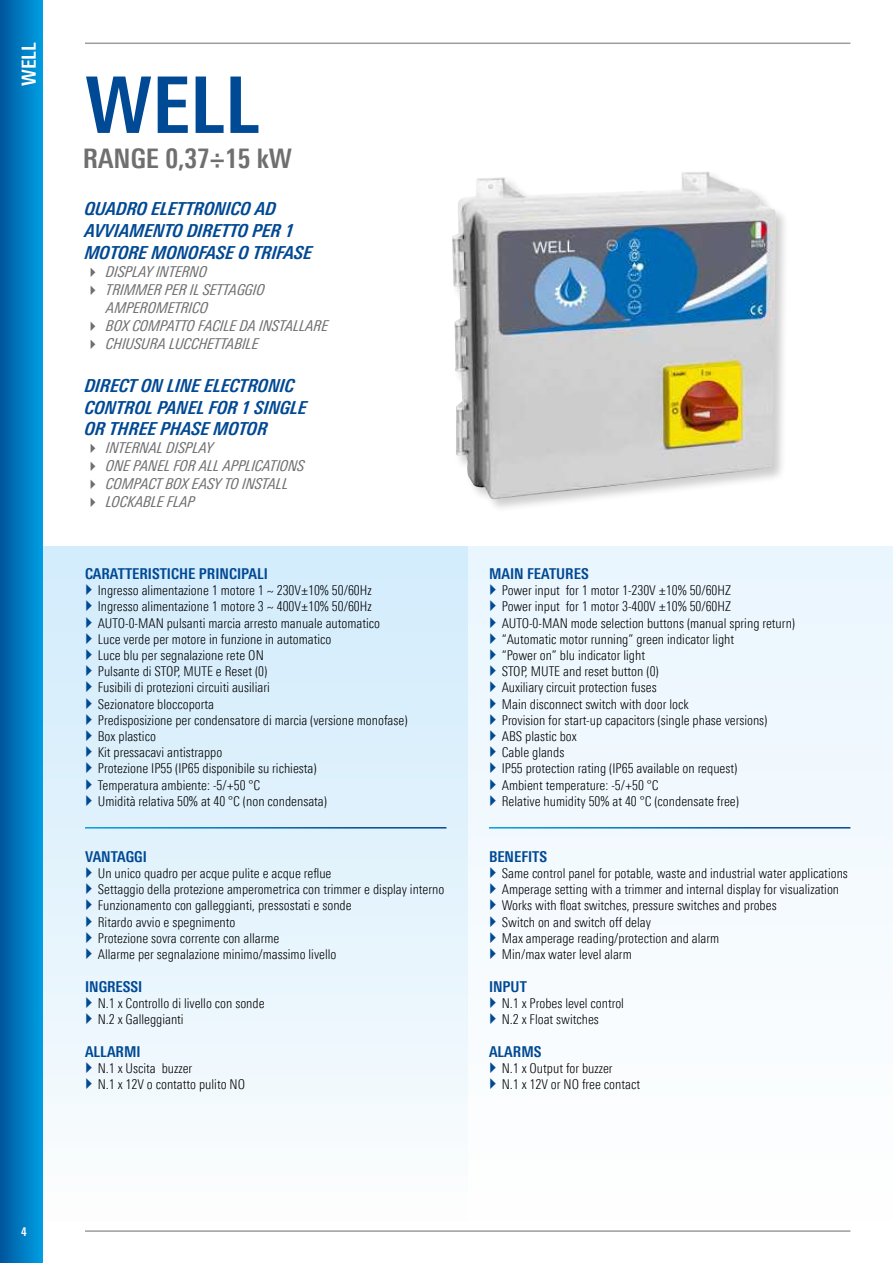
<style>
.page{position:relative;width:893px;height:1263px;background:#fff}
.page>*{position:absolute;margin:0;border:0;box-sizing:border-box;transform-origin:0 0}
.t1{font:700 condensed 78px "Univers Next Pro";color:#004994}
.t2{font:700 condensed 27px "Univers Next Pro";color:#706f6f}
.t3{font:700 condensed 19.5px "Univers Next Pro";color:#fff}
.t4{font:italic 700 condensed 18px/21.6px "Univers Next Pro";color:#004994}
.t5{font:italic condensed 15px/18px "Univers Next Pro";letter-spacing:-.01em;color:#706f6f}
.t6{font:700 condensed 15px "Univers Next Pro";color:#004994}
.t7{font:300 condensed 13.5px/16.2px "Univers Next Pro";color:#000}
.t8{font:700 condensed 12px "Univers Next Pro";color:#fff}
</style>
<div class="page">
<div style="left:43px;top:546px;width:850px;height:674px;background:#f4fafe"></div>
<div style="left:43px;top:546px;width:425px;height:674px;background:linear-gradient(to bottom,#d0ebfc,#fafcfd)"></div>
<div style="left:0;top:0;width:43px;height:1263px;background:linear-gradient(to right,#00559d,#009fe4)"></div>
<hr style="left:85px;top:43px;width:765px;height:1px;background:#9d9d9c">
<hr style="left:85px;top:1230px;width:765px;height:2px;background:#9d9d9c">
<div style="left:450px;top:169px;width:340px;height:344px;background:#000;opacity:.2"></div>
<img style="left:452px;top:172px;width:250px;height:306px">
<hr style="left:85px;top:827px;width:361px;height:1px;background:#fff">
<hr style="left:489px;top:827px;width:361px;height:1px;background:#fff">
<svg style="left:86px;top:584px;width:6px;height:43px"></svg>
<svg style="left:86px;top:633px;width:6px;height:75px"></svg>
<svg style="left:86px;top:714px;width:6px;height:75px"></svg>
<svg style="left:86px;top:795px;width:6px;height:11px"></svg>
<svg style="left:86px;top:867px;width:6px;height:59px"></svg>
<svg style="left:86px;top:932px;width:6px;height:27px"></svg>
<svg style="left:86px;top:997px;width:6px;height:27px"></svg>
<svg style="left:86px;top:1062px;width:6px;height:27px"></svg>
<h3 class="t3" style="left:17px;top:86px;width:45px;rotate:-90deg">WELL</h3>
<h1 class="t1" style="left:85px;top:59px;width:176px">WELL</h1>
<h2 class="t2" style="left:83px;top:143px;width:211px">RANGE 0,37÷15 kW</h2>
<h3 class="t4" style="left:85px;top:198px;width:229px">QUADRO ELETTRONICO AD<br>AVVIAMENTO DIRETTO PER 1<br>MOTORE MONOFASE O TRIFASE</h3>
<p class="t5" style="left:106px;top:262px;width:224px">DISPLAY INTERNO<br>TRIMMER PER IL SETTAGGIO<br>AMPEROMETRICO<br>BOX COMPATTO FACILE DA INSTALLARE<br>CHIUSURA LUCCHETTABILE</p>
<h3 class="t4" style="left:85px;top:375px;width:224px">DIRECT ON LINE ELECTRONIC<br>CONTROL PANEL FOR 1 SINGLE<br>OR THREE PHASE MOTOR</h3>
<p class="t5" style="left:106px;top:439px;width:200px">INTERNAL DISPLAY<br>ONE PANEL FOR ALL APPLICATIONS<br>COMPACT BOX EASY TO INSTALL<br>LOCKABLE FLAP</p>
<p class="t6" style="left:85px;top:565px;width:184px">CARATTERISTICHE PRINCIPALI</p>
<p class="t7" style="left:98px;top:582px;width:311px">Ingresso alimentazione 1 motore 1 ~ 230V±10% 50/60Hz Ingresso alimentazione 1 motore 3 ~ 400V±10% 50/60Hz AUTO-0-MAN pulsanti marcia arresto manuale automatico<br>Luce verde per motore in funzione in automatico<br>Luce blu per segnalazione rete ON<br>Pulsante di STOP, MUTE e Reset (0)<br>Fusibili di protezioni circuiti ausiliari<br>Sezionatore bloccoporta<br>Predisposizione per condensatore di marcia (versione monofase)<br>Box plastico<br>Kit pressacavi antistrappo<br>Protezione IP55 (IP65 disponibile su richiesta)<br>Temperatura ambiente: -5/+50 °C<br>Umidità relativa 50% at 40 °C (non condensata)</p>
<p class="t6" style="left:85px;top:847px;width:63px">VANTAGGI</p>
<p class="t7" style="left:98px;top:865px;width:348px">Un unico quadro per acque pulite e acque reflue<br>Settaggio della protezione amperometrica con trimmer e display interno Funzionamento con galleggianti, pressostati e sonde<br>Ritardo avvio e spegnimento<br>Protezione sovra corrente con allarme<br>Allarme per segnalazione minimo/massimo livello</p>
<p class="t6" style="left:85px;top:978px;width:59px">INGRESSI</p>
<p class="t7" style="left:98px;top:995px;width:168px">N.1 x Controllo di livello con sonde<br>N.2 x Galleggianti</p>
<p class="t6" style="left:85px;top:1043px;width:57px">ALLARMI</p>
<p class="t7" style="left:98px;top:1060px;width:149px">N.1 x Uscita buzzer<br>N.1 x 12V o contatto pulito NO</p>
<p class="t6" style="left:489px;top:565px;width:101px">MAIN FEATURES</p>
<p class="t7" style="left:502px;top:582px;width:295px">Power input for 1 motor 1-230V ±10% 50/60HZ<br>Power input for 1 motor 3-400V ±10% 50/60HZ AUTO-0-MAN mode selection buttons (manual spring return) “Automatic motor running” green indicator light<br>“Power on” blu indicator light<br>STOP, MUTE and reset button (0)<br>Auxiliary circuit protection fuses<br>Main disconnect switch with door lock<br>Provision for start-up capacitors (single phase versions)<br>ABS plastic box<br>Cable glands<br>IP55 protection rating (IP65 available on request)<br>Ambient temperature: -5/+50 °C<br>Relative humidity 50% at 40 °C (condensate free)</p>
<p class="t6" style="left:489px;top:847px;width:60px">BENEFITS</p>
<p class="t7" style="left:502px;top:865px;width:348px">Same control panel for potable, waste and industrial water applications Amperage setting with a trimmer and internal display for visualization Works with float switches, pressure switches and probes<br>Switch on and switch off delay<br>Max amperage reading/protection and alarm<br>Min/max water level alarm</p>
<p class="t6" style="left:489px;top:978px;width:39px">INPUT</p>
<p class="t7" style="left:502px;top:995px;width:124px">N.1 x Probes level control<br>N.2 x Float switches</p>
<p class="t6" style="left:489px;top:1043px;width:54px">ALARMS</p>
<p class="t7" style="left:502px;top:1060px;width:140px">N.1 x Output for buzzer<br>N.1 x 12V or NO free contact</p>
<p class="t8" style="left:21px;top:1224px;width:7px">4</p>
</div>
